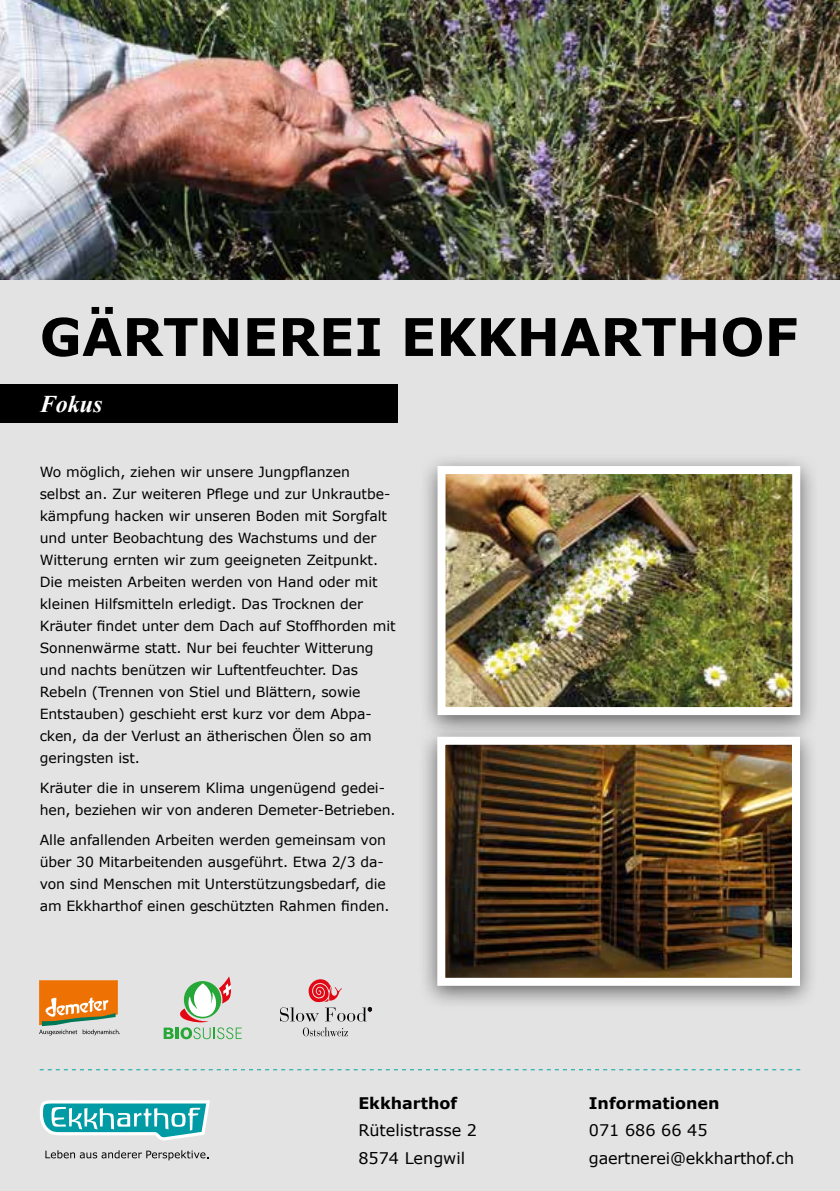
<style>
.page{position:relative;width:840px;height:1191px;background:#fff}
.page>*{position:absolute;margin:0;border:0;box-sizing:border-box;transform-origin:0 0}
.t1{font:700 52px "Verdana";color:#000}
.t2{font:italic 700 24px "Times New Roman";color:#fff}
.t3{font:16px/27.4px "Verdana";color:#000}
.t4{font:700 16px "Verdana";color:#000}
.t5{font:14px/22px "Verdana";letter-spacing:-.005em;color:#000}
</style>
<div class="page">
<img style="left:0;top:0;width:839px;height:281px">
<div style="left:0;top:281px;width:839px;height:910px;background:#e3e3e3"></div>
<svg style="left:45px;top:1150px;width:163px;height:10px"></svg>
<svg style="left:40px;top:1100px;width:170px;height:40px"></svg>
<div style="left:0;top:384px;width:397px;height:38px;background:#000"></div>
<svg style="left:40px;top:1069px;width:759px;height:1px"></svg>
<div style="left:418px;top:452px;width:400px;height:287px;background:#000;opacity:.55"></div>
<img style="left:446px;top:475px;width:344px;height:231px">
<div style="left:437px;top:466px;width:362px;height:249px;border:8px solid #fff"></div>
<div style="left:418px;top:723px;width:400px;height:287px;background:#000;opacity:.55"></div>
<img style="left:446px;top:746px;width:344px;height:230px">
<div style="left:437px;top:737px;width:362px;height:248px;border:8px solid #fff"></div>
<svg style="left:163px;top:976px;width:78px;height:63px"></svg>
<svg style="left:39px;top:980px;width:81px;height:55px"></svg>
<svg style="left:303px;top:1027px;width:45px;height:9px"></svg>
<svg style="left:280px;top:979px;width:91px;height:42px"></svg>
<h1 class="t1" style="left:40px;top:300px;width:759px">GÄRTNEREI EKKHARTHOF</h1>
<h2 class="t2" style="left:40px;top:387px;width:64px">Fokus</h2>
<p class="t5" style="left:40px;top:460px;width:357px">Wo möglich, ziehen wir unsere Jungpflanzen<br>selbst an. Zur weiteren Pflege und zur Unkrautbe&shy;kämpfung hacken wir unseren Boden mit Sorgfalt und unter Beobachtung des Wachstums und der Witterung ernten wir zum geeigneten Zeitpunkt.<br>Die meisten Arbeiten werden von Hand oder mit kleinen Hilfsmitteln erledigt. Das Trocknen der Kräuter findet unter dem Dach auf Stoffhorden mit Sonnenwärme statt. Nur bei feuchter Witterung und nachts benützen wir Luftentfeuchter. Das Rebeln (Trennen von Stiel und Blättern, sowie Entstauben) geschieht erst kurz vor dem Abpa&shy;cken, da der Verlust an ätherischen Ölen so am geringsten ist.</p>
<p class="t5" style="left:40px;top:776px;width:357px">Kräuter die in unserem Klima ungenügend gedei&shy;hen, beziehen wir von anderen Demeter-Betrieben.</p>
<p class="t5" style="left:40px;top:828px;width:351px">Alle anfallenden Arbeiten werden gemeinsam von über 30 Mitarbeitenden ausgeführt. Etwa 2/3 da&shy;von sind Menschen mit Unterstützungsbedarf, die am Ekkharthof einen geschützten Rahmen finden.</p>
<p class="t4" style="left:358px;top:1091px;width:100px">Ekkharthof</p>
<p class="t3" style="left:358px;top:1116px;width:120px">Rütelistrasse 2<br>8574 Lengwil</p>
<p class="t4" style="left:588px;top:1091px;width:132px">Informationen</p>
<p class="t3" style="left:588px;top:1116px;width:207px">071 686 66 45 gaertnerei@ekkharthof.ch</p>
</div>
